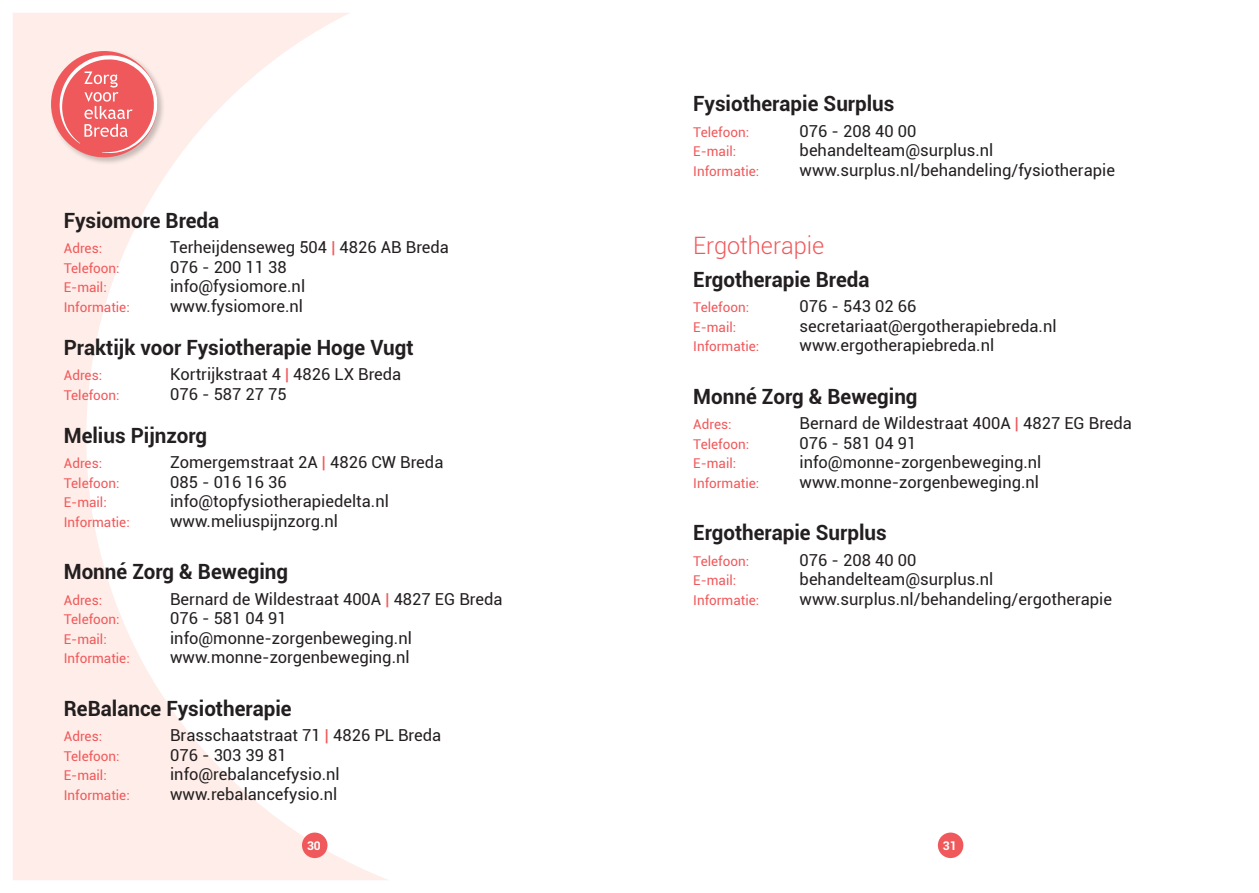
<style>
.page{position:relative;width:1259px;height:893px;background:#fff}
.page>*{position:absolute;margin:0;border:0;box-sizing:border-box;transform-origin:0 0}
.t1{font:300 24px "Roboto";color:#f0595b}
.t2{font:700 21px "Roboto";color:#231f20}
.t3{font:16.5px "Roboto";color:#231f20}
.t4{font:13.5px "Roboto";color:#f0595b}
.t5{font:700 12px "Roboto";color:#fff}
.s1{color:#f0595b}
</style>
<div class="page">
<svg style="left:13px;top:13px;width:375px;height:867px"></svg>
<div style="left:938px;top:832px;width:25px;height:26px;background:#f0595b;border-radius:50%"></div>
<div style="left:302px;top:832px;width:25px;height:26px;background:#f0595b;border-radius:50%"></div>
<div style="left:49px;top:49px;width:116px;height:116px;background:#231f20;opacity:.25"></div>
<div style="left:51px;top:51px;width:106px;height:106px;background:#f0595b;border-radius:50%"></div>
<svg style="left:60px;top:55px;width:97px;height:98px"></svg>
<p class="t2" style="left:64px;top:205px;width:157px">Fysiomore Breda</p>
<p class="t4" style="left:64px;top:239px;width:40px">Adres:</p>
<p class="t3" style="left:170px;top:236px;width:280px">Terheijdenseweg 504 <span class="s1">|</span> 4826 AB Breda</p>
<p class="t4" style="left:64px;top:258px;width:57px">Telefoon:</p>
<p class="t3" style="left:170px;top:255px;width:118px">076 - 200 11 38</p>
<p class="t4" style="left:64px;top:278px;width:44px">E-mail:</p>
<p class="t3" style="left:170px;top:275px;width:137px">info@fysiomore.nl</p>
<p class="t4" style="left:64px;top:297px;width:67px">Informatie:</p>
<p class="t3" style="left:170px;top:294px;width:134px">www.fysiomore.nl</p>
<p class="t2" style="left:64px;top:332px;width:351px">Praktijk voor Fysiotherapie Hoge Vugt</p>
<p class="t4" style="left:64px;top:366px;width:40px">Adres:</p>
<p class="t3" style="left:170px;top:363px;width:233px">Kortrijkstraat 4 <span class="s1">|</span> 4826 LX Breda</p>
<p class="t4" style="left:64px;top:385px;width:57px">Telefoon:</p>
<p class="t3" style="left:170px;top:382px;width:118px">076 - 587 27 75</p>
<p class="t2" style="left:64px;top:420px;width:145px">Melius Pijnzorg</p>
<p class="t4" style="left:64px;top:454px;width:40px">Adres:</p>
<p class="t3" style="left:170px;top:451px;width:275px">Zomergemstraat 2A <span class="s1">|</span> 4826 CW Breda</p>
<p class="t4" style="left:64px;top:473px;width:57px">Telefoon:</p>
<p class="t3" style="left:170px;top:470px;width:118px">085 - 016 16 36</p>
<p class="t4" style="left:64px;top:493px;width:44px">E-mail:</p>
<p class="t3" style="left:170px;top:490px;width:220px">info@topfysiotherapiedelta.nl</p>
<p class="t4" style="left:64px;top:512px;width:67px">Informatie:</p>
<p class="t3" style="left:170px;top:509px;width:169px">www.meliuspijnzorg.nl</p>
<p class="t2" style="left:64px;top:557px;width:226px">Monné Zorg &amp; Beweging</p>
<p class="t4" style="left:64px;top:590px;width:40px">Adres:</p>
<p class="t3" style="left:170px;top:587px;width:334px">Bernard de Wildestraat 400A <span class="s1">|</span> 4827 EG Breda</p>
<p class="t4" style="left:64px;top:610px;width:57px">Telefoon:</p>
<p class="t3" style="left:170px;top:607px;width:118px">076 - 581 04 91</p>
<p class="t4" style="left:64px;top:629px;width:44px">E-mail:</p>
<p class="t3" style="left:170px;top:626px;width:243px">info@monne-zorgenbeweging.nl</p>
<p class="t4" style="left:64px;top:649px;width:67px">Informatie:</p>
<p class="t3" style="left:170px;top:646px;width:241px">www.monne-zorgenbeweging.nl</p>
<p class="t2" style="left:64px;top:693px;width:229px">ReBalance Fysiotherapie</p>
<p class="t4" style="left:64px;top:727px;width:40px">Adres:</p>
<p class="t3" style="left:170px;top:724px;width:273px">Brasschaatstraat 71 <span class="s1">|</span> 4826 PL Breda</p>
<p class="t4" style="left:64px;top:746px;width:57px">Telefoon:</p>
<p class="t3" style="left:170px;top:743px;width:118px">076 - 303 39 81</p>
<p class="t4" style="left:64px;top:766px;width:44px">E-mail:</p>
<p class="t3" style="left:170px;top:763px;width:171px">info@rebalancefysio.nl</p>
<p class="t4" style="left:64px;top:785px;width:67px">Informatie:</p>
<p class="t3" style="left:170px;top:782px;width:169px">www.rebalancefysio.nl</p>
<p class="t2" style="left:693px;top:89px;width:203px">Fysiotherapie Surplus</p>
<p class="t4" style="left:693px;top:122px;width:57px">Telefoon:</p>
<p class="t3" style="left:799px;top:119px;width:118px">076 - 208 40 00</p>
<p class="t4" style="left:693px;top:142px;width:44px">E-mail:</p>
<p class="t3" style="left:799px;top:139px;width:195px">behandelteam@surplus.nl</p>
<p class="t4" style="left:693px;top:161px;width:67px">Informatie:</p>
<p class="t3" style="left:799px;top:158px;width:317px">www.surplus.nl/behandeling/fysiotherapie</p>
<h1 class="t1" style="left:693px;top:228px;width:132px">Ergotherapie</h1>
<p class="t2" style="left:693px;top:264px;width:178px">Ergotherapie Breda</p>
<p class="t4" style="left:693px;top:298px;width:57px">Telefoon:</p>
<p class="t3" style="left:799px;top:295px;width:118px">076 - 543 02 66</p>
<p class="t4" style="left:693px;top:317px;width:44px">E-mail:</p>
<p class="t3" style="left:799px;top:314px;width:258px">secretariaat@ergotherapiebreda.nl</p>
<p class="t4" style="left:693px;top:337px;width:67px">Informatie:</p>
<p class="t3" style="left:799px;top:334px;width:196px">www.ergotherapiebreda.nl</p>
<p class="t2" style="left:693px;top:381px;width:226px">Monné Zorg &amp; Beweging</p>
<p class="t4" style="left:693px;top:415px;width:40px">Adres:</p>
<p class="t3" style="left:799px;top:412px;width:334px">Bernard de Wildestraat 400A <span class="s1">|</span> 4827 EG Breda</p>
<p class="t4" style="left:693px;top:434px;width:57px">Telefoon:</p>
<p class="t3" style="left:799px;top:431px;width:118px">076 - 581 04 91</p>
<p class="t4" style="left:693px;top:454px;width:44px">E-mail:</p>
<p class="t3" style="left:799px;top:451px;width:243px">info@monne-zorgenbeweging.nl</p>
<p class="t4" style="left:693px;top:473px;width:67px">Informatie:</p>
<p class="t3" style="left:799px;top:470px;width:241px">www.monne-zorgenbeweging.nl</p>
<p class="t2" style="left:693px;top:518px;width:195px">Ergotherapie Surplus</p>
<p class="t4" style="left:693px;top:551px;width:57px">Telefoon:</p>
<p class="t3" style="left:799px;top:548px;width:118px">076 - 208 40 00</p>
<p class="t4" style="left:693px;top:571px;width:44px">E-mail:</p>
<p class="t3" style="left:799px;top:568px;width:195px">behandelteam@surplus.nl</p>
<p class="t4" style="left:693px;top:590px;width:67px">Informatie:</p>
<p class="t3" style="left:799px;top:587px;width:314px">www.surplus.nl/behandeling/ergotherapie</p>
<p class="t5" style="left:307px;top:837px;width:15px">30</p>
<p class="t5" style="left:943px;top:837px;width:15px">31</p>
</div>
